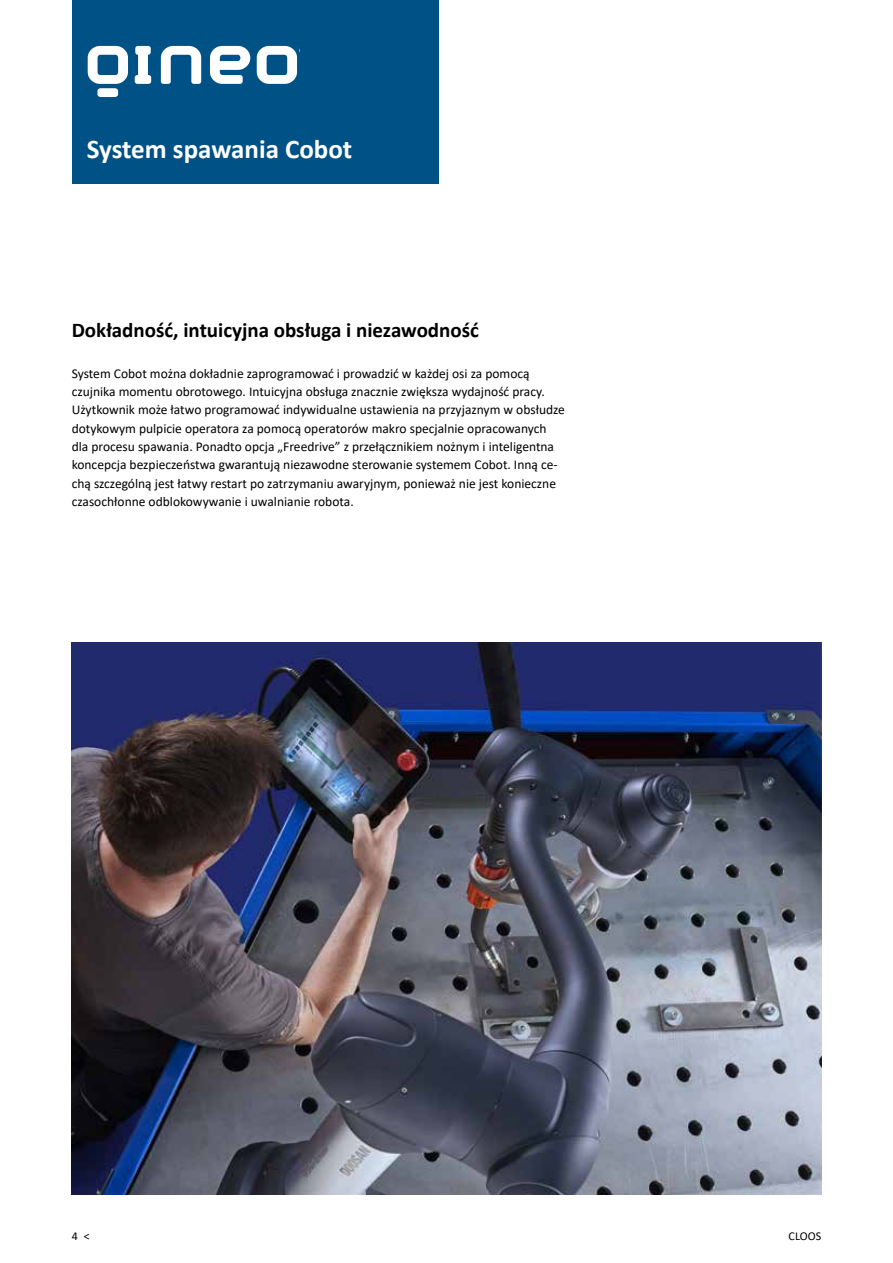
<style>
.page{position:relative;width:893px;height:1263px;background:#fff}
.page>*{position:absolute;margin:0;border:0;box-sizing:border-box;transform-origin:0 0}
.t1{font:700 30px "Calibri";color:#fff}
.t2{font:700 27px "Calibri";color:#fff}
.t3{font:700 21px "Calibri";color:#000}
.t4{font:13.5px/18.3px "Calibri";color:#000}
.t5{font:12px "Calibri";color:#000}
</style>
<div class="page">
<img style="left:72px;top:643px;width:749px;height:551px">
<div style="left:72px;top:0;width:366px;height:184px;background:#005286"></div>
<svg style="left:135px;top:46px;width:16px;height:38px"></svg>
<svg style="left:161px;top:46px;width:40px;height:38px"></svg>
<svg style="left:210px;top:46px;width:40px;height:38px"></svg>
<svg style="left:257px;top:46px;width:40px;height:38px"></svg>
<svg style="left:88px;top:46px;width:40px;height:51px"></svg>
<h1 class="t1" style="left:88px;top:126px;width:296px">System spawania Cobot</h1>
<h2 class="t2" style="left:87px;top:130px;width:267px">System spawania Cobot</h2>
<h3 class="t3" style="left:72px;top:315px;width:409px">Dokładność, intuicyjna obsługa i niezawodność</h3>
<p class="t4" style="left:72px;top:364px;width:495px">System Cobot można dokładnie zaprogramować i prowadzić w każdej osi za pomocą czujnika momentu obrotowego. Intuicyjna obsługa znacznie zwiększa wydajność pracy.<br>Użytkownik może łatwo programować indywidualne ustawienia na przyjaznym w obsłudze dotykowym pulpicie operatora za pomocą operatorów makro specjalnie opracowanych dla procesu spawania. Ponadto opcja „Freedrive” z przełącznikiem nożnym i inteligentna koncepcja bezpieczeństwa gwarantują niezawodne sterowanie systemem Cobot. Inną ce&shy;chą szczególną jest łatwy restart po zatrzymaniu awaryjnym, ponieważ nie jest konieczne czasochłonne odblokowywanie i uwalnianie robota.</p>
<p class="t5" style="left:72px;top:1228px;width:20px">4 &lt;</p>
<p class="t5" style="left:789px;top:1228px;width:34px">CLOOS</p>
</div>
